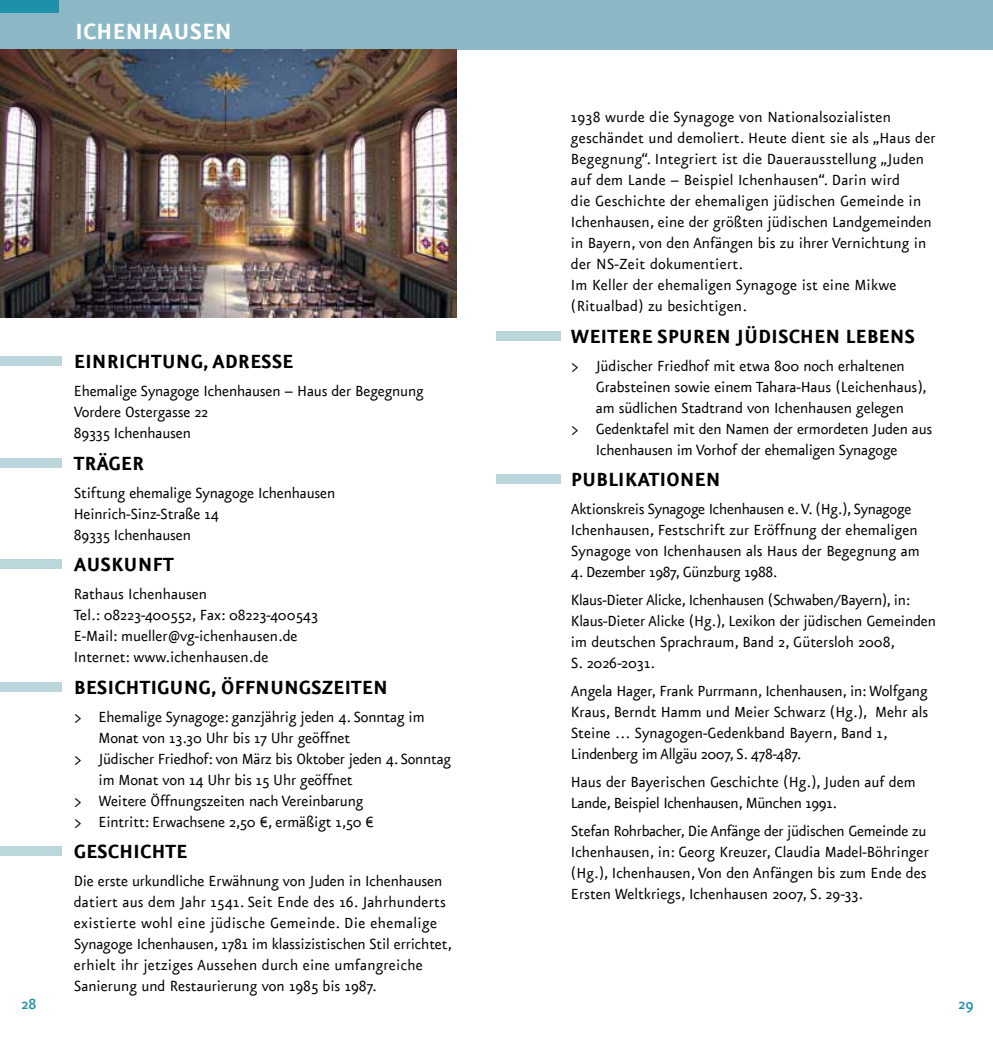
<style>
.page{position:relative;width:993px;height:1042px;background:#fff}
.page>*{position:absolute;margin:0;border:0;box-sizing:border-box;transform-origin:0 0}
.t1{font:700 26.25px "Eureka Sans";color:#fff}
.t2{font:700 22.75px "Eureka Sans";color:#000}
.t3{font:17.5px/21px "Eureka Sans";color:#000}
.t4{font:17.5px/28px "Eureka Sans";letter-spacing:-.02em;color:#000}
.t5{font:500 17.5px "Eureka Sans";color:#1f90a9}
</style>
<div class="page">
<div style="left:0;top:0;width:496px;height:50px;background:#8cb8c5"></div>
<div style="left:0;top:0;width:59px;height:12px;background:#1f90a9"></div>
<div style="left:496px;top:0;width:496px;height:50px;background:#8cb8c5"></div>
<div style="left:496px;top:331px;width:65px;height:10px;background:#bcd7db"></div>
<div style="left:496px;top:474px;width:65px;height:10px;background:#bcd7db"></div>
<img style="left:0;top:50px;width:456px;height:267px">
<div style="left:0;top:356px;width:62px;height:10px;background:#bcd7db"></div>
<div style="left:0;top:458px;width:62px;height:10px;background:#bcd7db"></div>
<div style="left:0;top:559px;width:62px;height:10px;background:#bcd7db"></div>
<div style="left:0;top:682px;width:62px;height:10px;background:#bcd7db"></div>
<div style="left:0;top:846px;width:62px;height:10px;background:#bcd7db"></div>
<h1 class="t1" style="left:75px;top:18px;width:158px">ICHENHAUSEN</h1>
<h2 class="t2" style="left:74px;top:350px;width:221px">EINRICHTUNG, ADRESSE</h2>
<p class="t3" style="left:74px;top:381px;width:351px">Ehemalige Synagoge Ichenhausen – Haus der Begegnung<br>Vordere Ostergasse 22<br>89335 Ichenhausen</p>
<h2 class="t2" style="left:74px;top:451px;width:72px">TRÄGER</h2>
<p class="t3" style="left:74px;top:483px;width:263px">Stiftung ehemalige Synagoge Ichenhausen<br>Heinrich-Sinz-Straße 14<br>89335 Ichenhausen</p>
<h2 class="t2" style="left:74px;top:553px;width:101px">AUSKUNFT</h2>
<p class="t3" style="left:74px;top:584px;width:246px">Rathaus Ichenhausen<br>Tel.: 08223-400552, Fax: 08223-400543<br>E-Mail: mueller@vg-ichenhausen.de<br>Internet: www.ichenhausen.de</p>
<h2 class="t2" style="left:74px;top:675px;width:315px">BESICHTIGUNG, ÖFFNUNGSZEITEN</h2>
<p class="t3" style="left:74px;top:707px;width:352px">&gt; Ehemalige Synagoge: ganzjährig jeden 4. Sonntag im</p>
<p class="t3" style="left:99px;top:728px;width:253px">Monat von 13.30 Uhr bis 17 Uhr geöffnet</p>
<p class="t3" style="left:74px;top:749px;width:378px">&gt; Jüdischer Friedhof: von März bis Oktober jeden 4. Sonntag</p>
<p class="t3" style="left:99px;top:770px;width:255px">im Monat von 14 Uhr bis 15 Uhr geöffnet</p>
<p class="t3" style="left:74px;top:791px;width:291px">&gt; Weitere Öffnungszeiten nach Vereinbarung</p>
<p class="t3" style="left:74px;top:812px;width:301px">&gt; Eintritt: Erwachsene 2,50 €, ermäßigt 1,50 €</p>
<h2 class="t2" style="left:74px;top:840px;width:115px">GESCHICHTE</h2>
<p class="t3" style="left:74px;top:871px;width:380px">Die erste urkundliche Erwähnung von Juden in Ichenhausen datiert aus dem Jahr 1541. Seit Ende des 16. Jahrhunderts existierte wohl eine jüdische Gemeinde. Die ehemalige Synagoge Ichenhausen, 1781 im klassizistischen Stil errichtet, erhielt ihr jetziges Aussehen durch eine umfangreiche Sanierung und Restaurierung von 1985 bis 1987.</p>
<p class="t3" style="left:570px;top:107px;width:366px">1938 wurde die Synagoge von Nationalsozialisten geschändet und demoliert. Heute dient sie als „Haus der Begegnung“. Integriert ist die Dauerausstellung „Juden auf dem Lande – Beispiel Ichenhausen“. Darin wird<br>die Geschichte der ehemaligen jüdischen Gemeinde in Ichenhausen, eine der größten jüdischen Landgemeinden in Bayern, von den Anfängen bis zu ihrer Vernichtung in der NS-Zeit dokumentiert.<br>Im Keller der ehemaligen Synagoge ist eine Mikwe (Ritualbad) zu besichtigen.</p>
<h2 class="t2" style="left:570px;top:324px;width:345px">WEITERE SPUREN JÜDISCHEN LEBENS</h2>
<p class="t3" style="left:570px;top:356px;width:335px">&gt; Jüdischer Friedhof mit etwa 800 noch erhaltenen</p>
<p class="t3" style="left:595px;top:377px;width:332px">Grabsteinen sowie einem Tahara-Haus (Leichenhaus),</p>
<p class="t3" style="left:595px;top:398px;width:310px">am südlichen Stadtrand von Ichenhausen gelegen</p>
<p class="t3" style="left:570px;top:419px;width:363px">&gt; Gedenktafel mit den Namen der ermordeten Juden aus</p>
<p class="t3" style="left:595px;top:440px;width:303px">Ichenhausen im Vorhof der ehemaligen Synagoge</p>
<h2 class="t2" style="left:570px;top:468px;width:151px">PUBLIKATIONEN</h2>
<p class="t3" style="left:570px;top:499px;width:350px">Aktionskreis Synagoge Ichenhausen e. V. (Hg.), Synagoge<br>Ichenhausen, Festschrift zur Eröffnung der ehemaligen<br>Synagoge von Ichenhausen als Haus der Begegnung am</p>
<p class="t4" style="left:570px;top:559px;width:341px">4. Dezember 1987, Günzburg 1988.<br>Klaus-Dieter Alicke, Ichenhausen (Schwaben/Bayern), in:</p>
<p class="t3" style="left:570px;top:611px;width:366px">Klaus-Dieter Alicke (Hg.), Lexikon der jüdischen Gemeinden im deutschen Sprachraum, Band 2, Gütersloh 2008,<br>S. 2026-2031.</p>
<p class="t3" style="left:570px;top:681px;width:359px">Angela Hager, Frank Purrmann, Ichenhausen, in: Wolfgang Kraus, Berndt Hamm und Meier Schwarz (Hg.), Mehr als Steine … Synagogen-Gedenkband Bayern, Band 1, Lindenberg im Allgäu 2007, S. 478-487.</p>
<p class="t3" style="left:570px;top:772px;width:346px">Haus der Bayerischen Geschichte (Hg.), Juden auf dem<br>Lande, Beispiel Ichenhausen, München 1991.</p>
<p class="t3" style="left:570px;top:821px;width:359px">Stefan Rohrbacher, Die Anfänge der jüdischen Gemeinde zu Ichenhausen, in: Georg Kreuzer, Claudia Madel-Böhringer (Hg.), Ichenhausen, Von den Anfängen bis zum Ende des Ersten Weltkriegs, Ichenhausen 2007, S. 29-33.</p>
<p class="t5" style="left:21px;top:995px;width:17px">28</p>
<p class="t5" style="left:957px;top:995px;width:17px">29</p>
</div>
